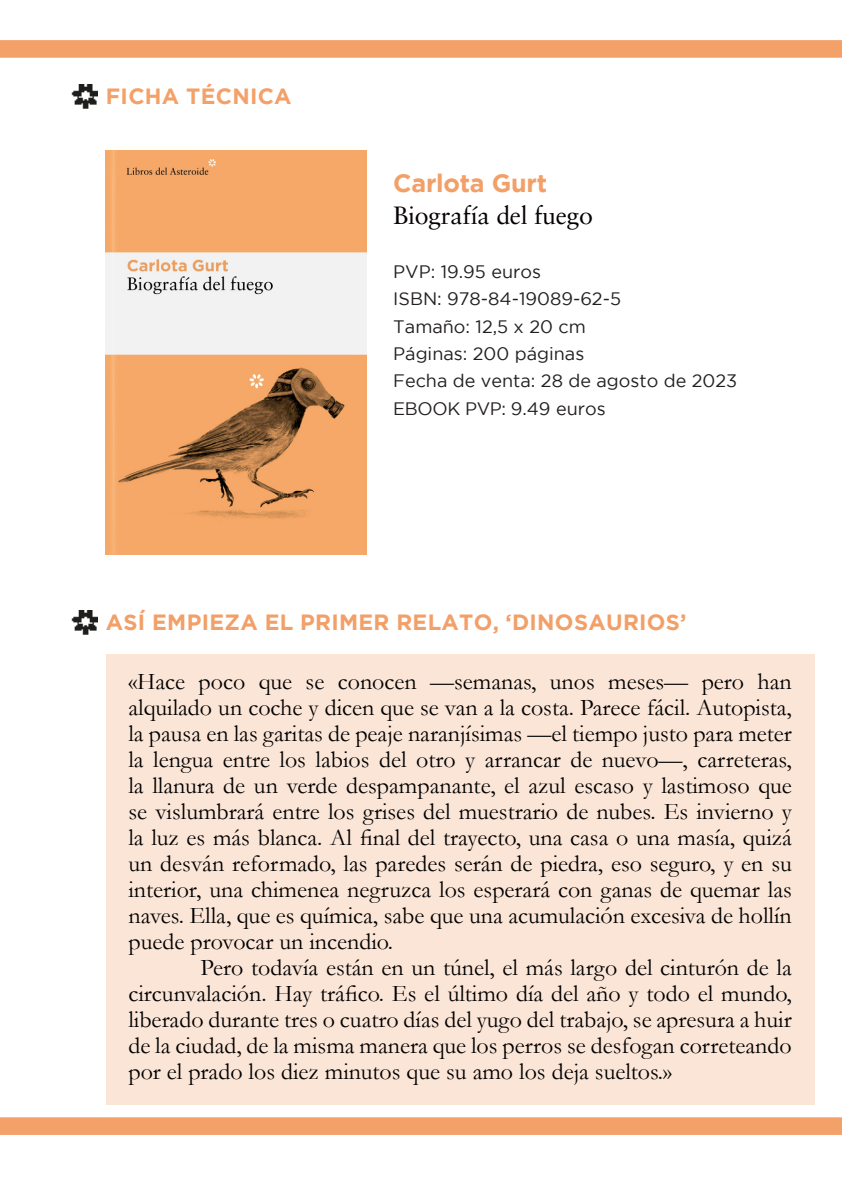
<style>
.page{position:relative;width:842px;height:1191px;background:#fff}
.page>*{position:absolute;margin:0;border:0;box-sizing:border-box;transform-origin:0 0}
.t1{font:25px "Sabon LT Std";letter-spacing:-.01em;color:#050000}
.t2{font:700 25px "Gotham";letter-spacing:-.01em;color:#f29f68}
.t3{font:24px/26px "Garamond";color:#000;text-align:justify}
.t4{font:700 22px "Gotham";letter-spacing:.015em;color:#f29f68}
.t5{font:700 22px "Gotham";letter-spacing:.015em;color:#f4a069}
.t6{font:18px "Gotham";color:#231f20}
.t7{font:18px "Gotham";letter-spacing:-.02em;color:#231f20}
</style>
<div class="page">
<img style="left:71px;top:84px;width:26px;height:25px">
<img style="left:71px;top:610px;width:26px;height:25px">
<div style="left:1px;top:1118px;width:841px;height:15px;background:#f4a069"></div>
<div style="left:0;top:1117px;width:842px;height:17px;border:2px solid #f4a069"></div>
<div style="left:1px;top:41px;width:840px;height:16px;background:#f4a069"></div>
<div style="left:0;top:40px;width:842px;height:18px;border:2px solid #f4a069"></div>
<img style="left:106px;top:150px;width:260px;height:404px">
<div style="left:106px;top:654px;width:708px;height:450px;background:#fbe5d7"></div>
<p class="t5" style="left:106px;top:83px;width:187px">FICHA TÉCNICA</p>
<p class="t2" style="left:393px;top:169px;width:155px">Carlota Gurt</p>
<p class="t1" style="left:393px;top:200px;width:201px">Biografía del fuego</p>
<p class="t6" style="left:393px;top:262px;width:149px">PVP: 19.95 euros</p>
<p class="t6" style="left:393px;top:289px;width:229px">ISBN: 978-84-19089-62-5</p>
<p class="t6" style="left:393px;top:316px;width:194px">Tamaño: 12,5 x 20 cm</p>
<p class="t6" style="left:393px;top:344px;width:193px">Páginas: 200 páginas</p>
<p class="t6" style="left:393px;top:371px;width:345px">Fecha de venta: 28 de agosto de 2023</p>
<p class="t7" style="left:393px;top:398px;width:214px">EBOOK PVP: 9.49 euros</p>
<p class="t4" style="left:106px;top:610px;width:582px">ASÍ EMPIEZA EL PRIMER RELATO, ‘DINOSAURIOS’</p>
<p class="t3" style="left:128px;top:667px;width:665px">«Hace poco que se conocen —semanas, unos meses— pero han alquilado un coche y dicen que se van a la costa. Parece fácil. Autopista, la pausa en las garitas de peaje naranjísimas —el tiempo justo para meter la lengua entre los labios del otro y arrancar de nuevo—, carreteras, la llanura de un verde despampanante, el azul escaso y lastimoso que se vislumbrará entre los grises del muestrario de nubes. Es invierno y la luz es más blanca. Al final del trayecto, una casa o una masía, quizá un desván reformado, las paredes serán de piedra, eso seguro, y en su interior, una chimenea negruzca los esperará con ganas de quemar las naves. Ella, que es química, sabe que una acumulación excesiva de hollín puede provocar un incendio.</p>
<p class="t3" style="left:128px;top:953px;width:665px;text-indent:72px">Pero todavía están en un túnel, el más largo del cinturón de la circunvalación. Hay tráfico. Es el último día del año y todo el mundo, liberado durante tres o cuatro días del yugo del trabajo, se apresura a huir de la ciudad, de la misma manera que los perros se desfogan correteando por el prado los diez minutos que su amo los deja sueltos.»</p>
</div>
